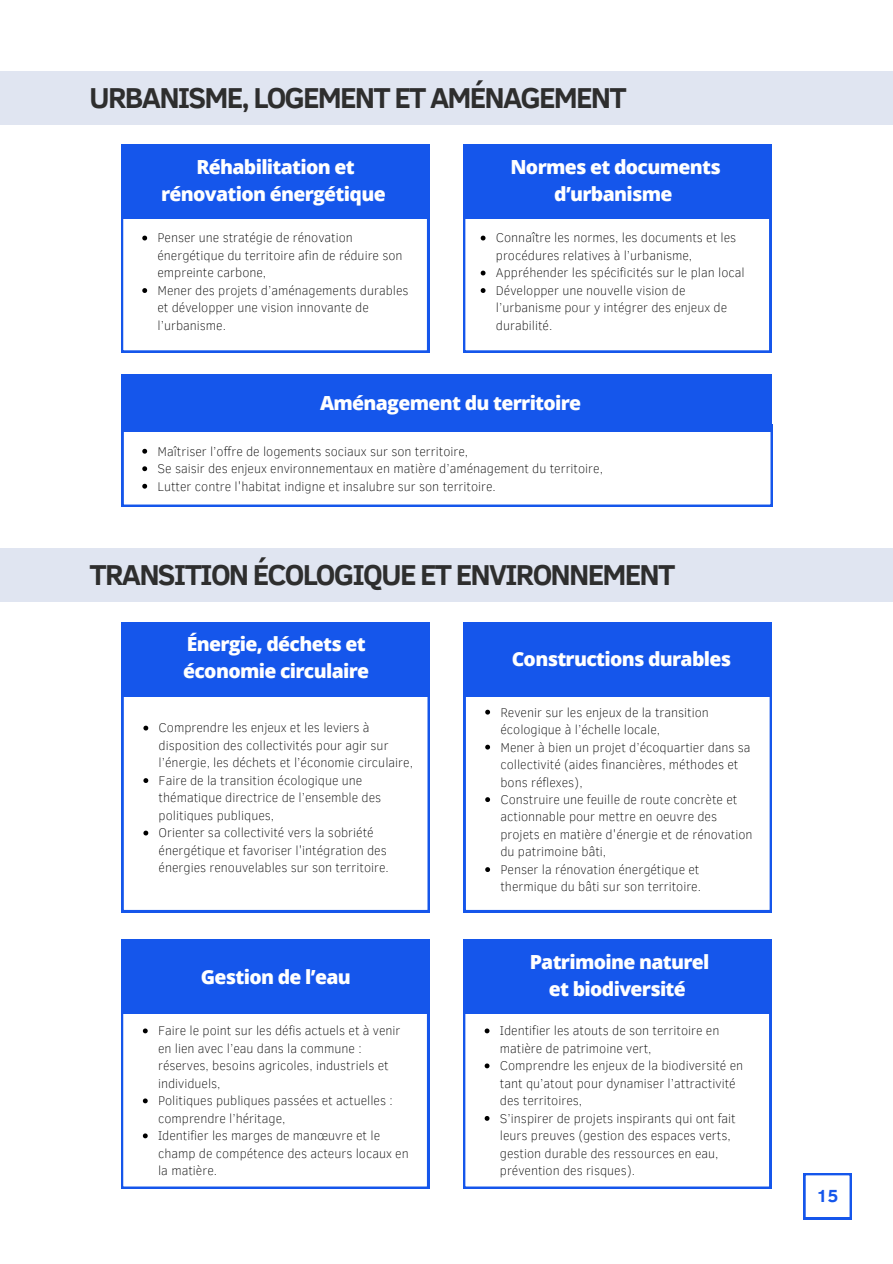
<style>
.page{position:relative;width:893px;height:1264px;background:#fff}
.page>*{position:absolute;margin:0;border:0;box-sizing:border-box;transform-origin:0 0}
.t1{font:700 29.55px "Clear Sans";letter-spacing:-.06em;color:#2e2e2e}
.t2{font:800 19.35px/27px "Open Sans";letter-spacing:-.035em;color:#fff;text-align:center}
.t3{font:700 18px "Clear Sans";color:#1556eb}
.t4{font:100 12.9px/17.5px "Clear Sans";color:#000}
</style>
<div class="page">
<div style="left:0;top:548px;width:892px;height:54px;background:#e0e5f1"></div>
<svg style="left:121px;top:696px;width:308px;height:216px"></svg>
<svg style="left:463px;top:696px;width:308px;height:216px"></svg>
<div style="left:121px;top:622px;width:309px;height:74px;background:#1556eb"></div>
<div style="left:463px;top:622px;width:309px;height:74px;background:#1556eb"></div>
<div style="left:0;top:71px;width:892px;height:54px;background:#e0e5f1"></div>
<svg style="left:143px;top:725px;width:5px;height:5px"></svg>
<svg style="left:143px;top:778px;width:5px;height:5px"></svg>
<svg style="left:143px;top:830px;width:5px;height:5px"></svg>
<svg style="left:485px;top:709px;width:5px;height:5px"></svg>
<svg style="left:485px;top:744px;width:5px;height:5px"></svg>
<svg style="left:485px;top:797px;width:5px;height:5px"></svg>
<svg style="left:485px;top:867px;width:5px;height:5px"></svg>
<svg style="left:121px;top:1013px;width:308px;height:175px"></svg>
<svg style="left:463px;top:1013px;width:308px;height:175px"></svg>
<div style="left:121px;top:939px;width:308px;height:74px;background:#1556eb"></div>
<div style="left:463px;top:939px;width:308px;height:74px;background:#1556eb"></div>
<svg style="left:143px;top:1028px;width:5px;height:5px"></svg>
<svg style="left:143px;top:1098px;width:5px;height:5px"></svg>
<svg style="left:143px;top:1133px;width:5px;height:5px"></svg>
<svg style="left:484px;top:1028px;width:5px;height:5px"></svg>
<svg style="left:484px;top:1063px;width:5px;height:5px"></svg>
<svg style="left:484px;top:1115px;width:5px;height:5px"></svg>
<svg style="left:121px;top:219px;width:308px;height:133px"></svg>
<svg style="left:463px;top:219px;width:308px;height:133px"></svg>
<div style="left:121px;top:144px;width:308px;height:75px;background:#1556eb"></div>
<div style="left:463px;top:144px;width:308px;height:75px;background:#1556eb"></div>
<svg style="left:122px;top:431px;width:650px;height:76px"></svg>
<div style="left:121px;top:374px;width:651px;height:57px;background:#1556eb"></div>
<svg style="left:142px;top:236px;width:5px;height:4px"></svg>
<svg style="left:142px;top:288px;width:5px;height:5px"></svg>
<svg style="left:480px;top:236px;width:5px;height:4px"></svg>
<svg style="left:480px;top:270px;width:5px;height:5px"></svg>
<svg style="left:480px;top:288px;width:5px;height:5px"></svg>
<svg style="left:142px;top:449px;width:5px;height:4px"></svg>
<svg style="left:142px;top:466px;width:5px;height:5px"></svg>
<svg style="left:142px;top:484px;width:5px;height:4px"></svg>
<svg style="left:803px;top:1173px;width:48px;height:46px"></svg>
<h1 class="t1" style="left:89px;top:76px;width:539px">URBANISME, LOGEMENT ET AMÉNAGEMENT</h1>
<h2 class="t2" style="left:161px;top:153px;width:226px">Réhabilitation et rénovation énergétique</h2>
<h2 class="t2" style="left:510px;top:153px;width:212px">Normes et documents d’urbanisme</h2>
<p class="t4" style="left:157px;top:228px;width:252px">Penser une stratégie de rénovation énergétique du territoire afin de réduire son empreinte carbone,<br>Mener des projets d’aménagements durables et développer une vision innovante de l’urbanisme.</p>
<p class="t4" style="left:496px;top:228px;width:250px">Connaître les normes, les documents et les procédures relatives à l’urbanisme, Appréhender les spécificités sur le plan local Développer une nouvelle vision de l’urbanisme pour y intégrer des enjeux de durabilité.</p>
<h2 class="t2" style="left:320px;top:389px;width:263px">Aménagement du territoire</h2>
<p class="t4" style="left:157px;top:441px;width:447px">Maîtriser l’offre de logements sociaux sur son territoire,<br>Se saisir des enjeux environnementaux en matière d’aménagement du territoire,<br>Lutter contre l'habitat indigne et insalubre sur son territoire.</p>
<h1 class="t1" style="left:90px;top:553px;width:587px">TRANSITION ÉCOLOGIQUE ET ENVIRONNEMENT</h1>
<h2 class="t2" style="left:183px;top:630px;width:187px;text-align:left">Énergie, déchets et économie circulaire</h2>
<p class="t4" style="left:159px;top:718px;width:256px">Comprendre les enjeux et les leviers à disposition des collectivités pour agir sur l’énergie, les déchets et l’économie circulaire, Faire de la transition écologique une thématique directrice de l’ensemble des politiques publiques,<br>Orienter sa collectivité vers la sobriété énergétique et favoriser l'intégration des énergies renouvelables sur son territoire.</p>
<h2 class="t2" style="left:201px;top:962px;width:151px">Gestion de l’eau</h2>
<h2 class="t2" style="left:511px;top:645px;width:221px">Constructions durables</h2>
<p class="t4" style="left:500px;top:702px;width:253px">Revenir sur les enjeux de la transition écologique à l’échelle locale,<br>Mener à bien un projet d’écoquartier dans sa collectivité (aides financières, méthodes et bons réflexes),<br>Construire une feuille de route concrète et actionnable pour mettre en oeuvre des projets en matière d'énergie et de rénovation du patrimoine bâti,<br>Penser la rénovation énergétique et thermique du bâti sur son territoire.</p>
<h2 class="t2" style="left:529px;top:947px;width:181px">Patrimoine naturel et biodiversité</h2>
<p class="t4" style="left:158px;top:1021px;width:252px">Faire le point sur les défis actuels et à venir en lien avec l’eau dans la commune : réserves, besoins agricoles, industriels et individuels,<br>Politiques publiques passées et actuelles : comprendre l’héritage,<br>Identifier les marges de manœuvre et le champ de compétence des acteurs locaux en la matière.</p>
<p class="t4" style="left:500px;top:1021px;width:245px">Identifier les atouts de son territoire en matière de patrimoine vert,<br>Comprendre les enjeux de la biodiversité en tant qu’atout pour dynamiser l’attractivité des territoires,<br>S’inspirer de projets inspirants qui ont fait leurs preuves (gestion des espaces verts, gestion durable des ressources en eau, prévention des risques).</p>
<h3 class="t3" style="left:816px;top:1182px;width:23px">15</h3>
</div>
